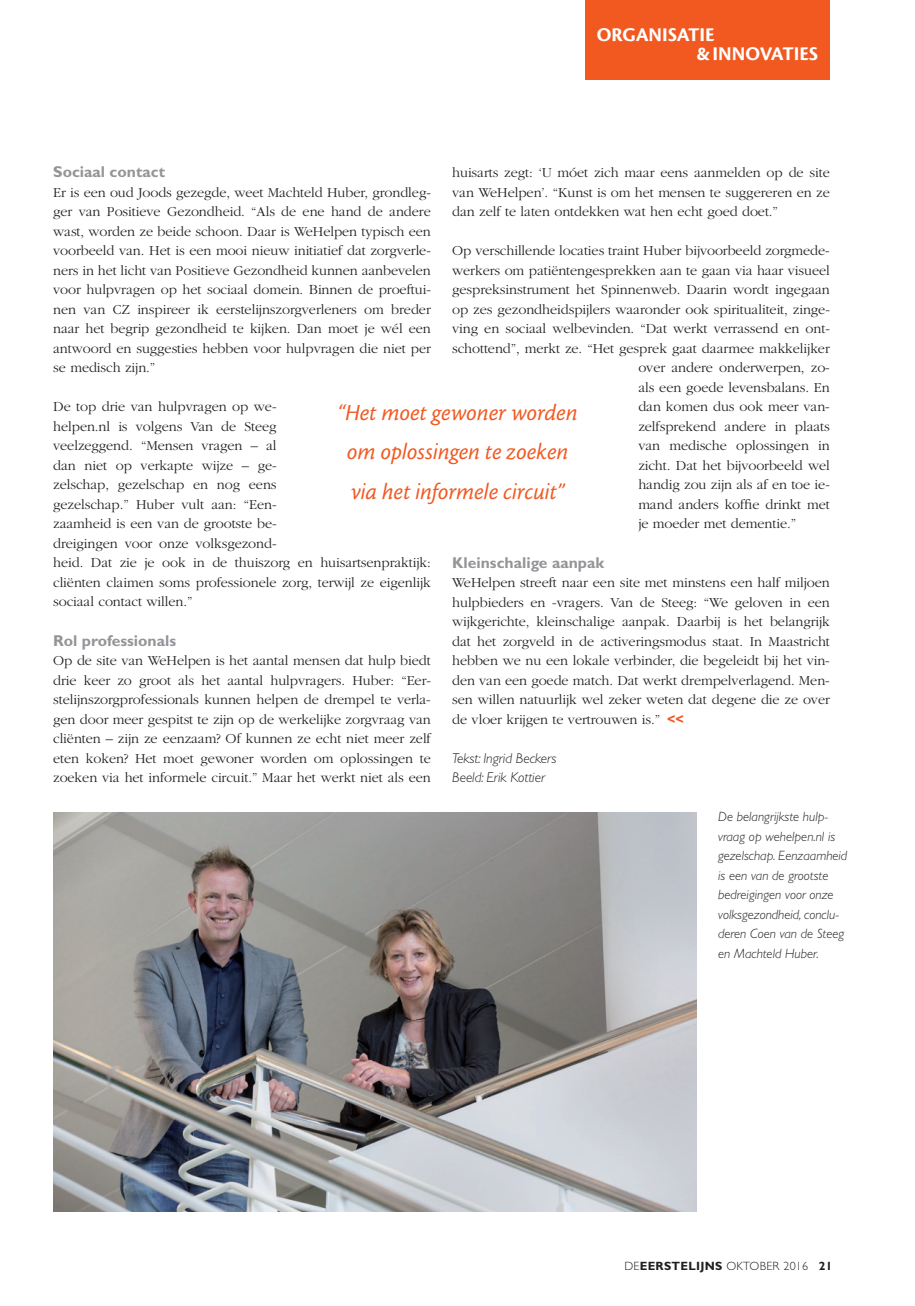
<style>
.page{position:relative;width:915px;height:1306px;background:#fff}
.page>*{position:absolute;margin:0;border:0;box-sizing:border-box;transform-origin:0 0}
.t1{font:24px/39px "Cronos MM It 408 16";letter-spacing:.005em;color:#f15921;text-align:center}
.t2{font:20.25px/19.5px "Cronos MM 700 13";color:#fff}
.t3{font:700 15.75px "Gill Sans";color:#939598}
.t4{font:300 14.25px/19.5px "Garamond";letter-spacing:-.005em;color:#231f20;text-align:justify}
.t5{font:italic 300 14.25px/19.5px "Gill Sans";letter-spacing:-.005em;color:#231f20}
.t6{font:italic 300 13.5px/19.5px "Gill Sans";color:#231f20}
.t7{font:300 12px "Gill Sans";letter-spacing:.025em;color:#231f20}
.s1{font-family:"Gill Sans";font-weight:700;color:#f15921}
.s2{font-weight:700}
</style>
<div class="page">
<div style="left:585px;top:0;width:244px;height:80px;background:#f15921"></div>
<img style="left:53px;top:812px;width:643px;height:399px">
<h2 class="t2" style="left:696px;top:25px;width:123px;text-indent:-99px">ORGANISATIE<br>&amp; INNOVATIES</h2>
<p class="t3" style="left:53px;top:163px;width:113px">Sociaal contact</p>
<p class="t4" style="left:53px;top:183px;width:379px">Er is een oud Joods gezegde, weet Machteld Huber, grondleg&shy;ger van Positieve Gezondheid. “Als de ene hand de andere wast, worden ze beide schoon. Daar is WeHelpen typisch een voorbeeld van. Het is een mooi nieuw initiatief dat zorgverle&shy;ners in het licht van Positieve Gezondheid kunnen aanbevelen voor hulpvragen op het sociaal domein. Binnen de proeftui&shy;nen van CZ inspireer ik eerstelijnszorgverleners om breder naar het begrip gezondheid te kijken. Dan moet je wél een antwoord en suggesties hebben voor hulpvragen die niet per se medisch zijn.”</p>
<p class="t4" style="left:53px;top:397px;width:379px;text-align:left">De top drie van hulpvragen op we-<br>helpen.nl is volgens Van de Steeg<br>veelzeggend. “Mensen vragen – al<br>dan niet op verkapte wijze – ge-<br>zelschap, gezelschap en nog eens<br>gezelschap.” Huber vult aan: “Een-<br>zaamheid is een van de grootste be-<br>dreigingen voor onze volksgezond-<br>heid. Dat zie je ook in de thuiszorg en huisartsenpraktijk: cliënten claimen soms professionele zorg, terwijl ze eigenlijk sociaal contact willen.”</p>
<p class="t3" style="left:53px;top:631px;width:124px">Rol professionals</p>
<p class="t4" style="left:53px;top:651px;width:379px">Op de site van WeHelpen is het aantal mensen dat hulp biedt drie keer zo groot als het aantal hulpvragers. Huber: “Eer&shy;stelijnszorgprofessionals kunnen helpen de drempel te verla&shy;gen door meer gespitst te zijn op de werkelijke zorgvraag van cliënten – zijn ze eenzaam? Of kunnen ze echt niet meer zelf eten koken? Het moet gewoner worden om oplossingen te zoeken via het informele circuit.” Maar het werkt niet als een</p>
<p class="t4" style="left:452px;top:163px;width:379px">huisarts zegt: ‘U móet zich maar eens aanmelden op de site van WeHelpen’. “Kunst is om het mensen te suggereren en ze dan zelf te laten ontdekken wat hen echt goed doet.”</p>
<p class="t4" style="left:452px;top:241px;width:379px">Op verschillende locaties traint Huber bijvoorbeeld zorgmede-</p>
<p class="t4" style="left:452px;top:261px;width:379px">werkers om patiëntengesprekken aan te gaan via haar visueel</p>
<p class="t4" style="left:452px;top:280px;width:379px">gespreksinstrument het Spinnenweb. Daarin wordt ingegaan</p>
<p class="t4" style="left:452px;top:300px;width:379px">op zes gezondheidspijlers waaronder ook spiritualiteit, zinge-</p>
<p class="t4" style="left:452px;top:319px;width:379px">ving en sociaal welbevinden. “Dat werkt verrassend en ont-</p>
<p class="t4" style="left:452px;top:339px;width:379px">schottend”, merkt ze. “Het gesprek gaat daarmee makkelijker</p>
<p class="t4" style="left:638px;top:358px;width:193px">over andere onderwerpen, zo-</p>
<p class="t4" style="left:638px;top:378px;width:193px">als een goede levensbalans. En</p>
<p class="t4" style="left:638px;top:397px;width:193px">dan komen dus ook meer van-</p>
<p class="t4" style="left:638px;top:417px;width:193px">zelfsprekend andere in plaats</p>
<p class="t4" style="left:638px;top:436px;width:193px">van medische oplossingen in</p>
<p class="t4" style="left:638px;top:456px;width:193px">zicht. Dat het bijvoorbeeld wel</p>
<p class="t4" style="left:638px;top:475px;width:193px">handig zou zijn als af en toe ie-</p>
<p class="t4" style="left:638px;top:495px;width:193px">mand anders koffie drinkt met</p>
<p class="t4" style="left:638px;top:514px;width:159px">je moeder met dementie.”</p>
<p class="t3" style="left:452px;top:553px;width:153px">Kleinschalige aanpak</p>
<p class="t4" style="left:452px;top:573px;width:379px">WeHelpen streeft naar een site met minstens een half miljoen hulpbieders en -vragers. Van de Steeg: “We geloven in een wijkgerichte, kleinschalige aanpak. Daarbij is het belangrijk dat het zorgveld in de activeringsmodus staat. In Maastricht hebben we nu een lokale verbinder, die begeleidt bij het vin&shy;den van een goede match. Dat werkt drempelverlagend. Men&shy;sen willen natuurlijk wel zeker weten dat degene die ze over de vloer krijgen te vertrouwen is.” <span class="s1">&lt;&lt;</span></p>
<p class="t5" style="left:452px;top:748px;width:106px">Tekst: Ingrid Beckers<br>Beeld: Erik Kottier</p>
<h1 class="t1" style="left:337px;top:394px;width:241px">“Het moet gewoner worden om oplossingen te zoeken via het informele circuit”</h1>
<p class="t6" style="left:718px;top:807px;width:131px">De belangrijkste hulp&shy;vraag op wehelpen.nl is gezelschap. Eenzaamheid is een van de grootste bedreigingen voor onze volksgezondheid, conclu&shy;deren Coen van de Steeg en Machteld Huber.</p>
<p class="t7" style="left:624px;top:1258px;width:209px">DE<span class="s2">EERSTELIJNS</span> OKTOBER 2016 <span class="s2">21</span></p>
</div>
